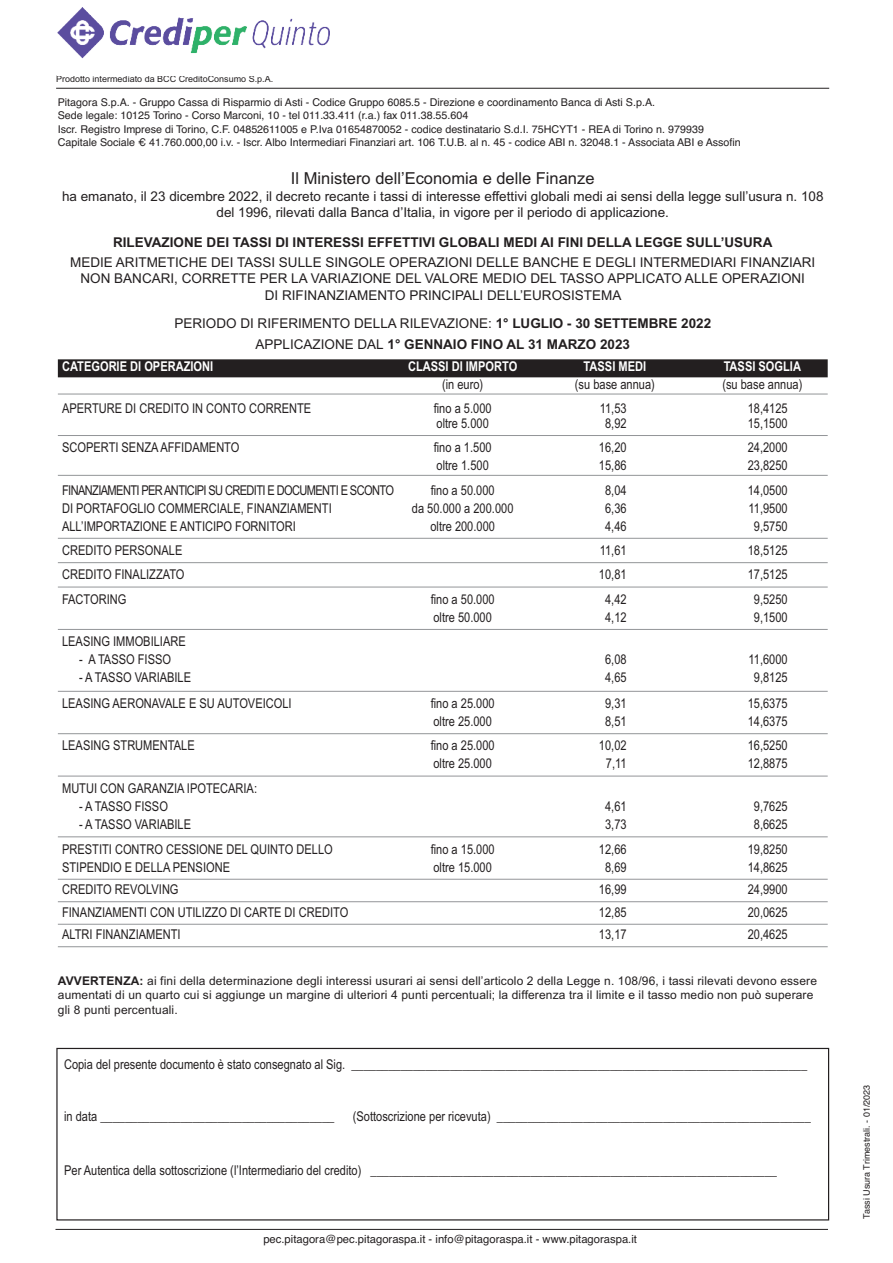
<style>
.page{position:relative;width:893px;height:1263px;background:#fff}
.page>*{position:absolute;margin:0;border:0;box-sizing:border-box;transform-origin:0 0}
.t1{font:16.5px "Arial";color:#231f20}
.t2{font:13.5px "Arial Narrow";color:#231f20}
.t3{font:13.5px/16.5px "Arial";color:#231f20;text-align:center}
.t4{font:700 13.5px "Arial";color:#231f20}
.t5{font:700 13.5px "Arial Narrow";color:#fff}
.t6{font:13.5px "Arial Narrow";letter-spacing:-.045em;color:#231f20}
.t7{font:12px/14.4px "Arial";letter-spacing:.01em;color:#231f20}
.t8{font:11.25px "Helvetica";color:#231f20}
.t9{font:10.8px/13.5px "Helvetica";color:#231f20}
.t10{font:9px "Arial";color:#231f20}
.t11{font:9px "Helvetica";color:#231f20}
.s1{font-weight:700}
</style>
<div class="page">
<div style="left:58px;top:359px;width:770px;height:18px;background:#231f20"></div>
<hr style="left:58px;top:394px;width:770px;height:1px;background:#939598">
<hr style="left:58px;top:435px;width:770px;height:1px;background:#939598">
<hr style="left:58px;top:475px;width:770px;height:1px;background:#939598">
<hr style="left:58px;top:538px;width:770px;height:1px;background:#939598">
<hr style="left:58px;top:562px;width:770px;height:1px;background:#939598">
<hr style="left:58px;top:587px;width:770px;height:1px;background:#939598">
<hr style="left:58px;top:629px;width:770px;height:1px;background:#939598">
<hr style="left:58px;top:691px;width:770px;height:1px;background:#939598">
<hr style="left:58px;top:733px;width:770px;height:1px;background:#939598">
<hr style="left:58px;top:776px;width:770px;height:1px;background:#939598">
<hr style="left:58px;top:836px;width:770px;height:1px;background:#939598">
<hr style="left:58px;top:879px;width:770px;height:1px;background:#939598">
<hr style="left:58px;top:901px;width:770px;height:1px;background:#939598">
<hr style="left:58px;top:924px;width:770px;height:1px;background:#939598">
<hr style="left:58px;top:946px;width:770px;height:1px;background:#939598">
<div style="left:56px;top:1048px;width:773px;height:172px;border:1px solid #231f20"></div>
<hr style="left:56px;top:88px;width:773px;height:1px;background:#231f20">
<hr style="left:56px;top:1229px;width:772px;height:1px;background:#231f20">
<img style="left:58px;top:7px;width:272px;height:52px">
<p class="t10" style="left:56px;top:74px;width:219px">Prodotto intermediato da BCC CreditoConsumo S.p.A.</p>
<p class="t9" style="left:58px;top:95px;width:685px">Pitagora S.p.A. - Gruppo Cassa di Risparmio di Asti - Codice Gruppo 6085.5 - Direzione e coordinamento Banca di Asti S.p.A.<br>Sede legale: 10125 Torino - Corso Marconi, 10 - tel 011.33.411 (r.a.) fax 011.38.55.604<br>Iscr. Registro Imprese di Torino, C.F. 04852611005 e P.Iva 01654870052 - codice destinatario S.d.I. 75HCYT1 - REA di Torino n. 979939<br>Capitale Sociale € 41.760.000,00 i.v. - Iscr. Albo Intermediari Finanziari art. 106 T.U.B. al n. 45 - codice ABI n. 32048.1 - Associata ABI e Assofin</p>
<p class="t1" style="left:291px;top:168px;width:305px">Il Ministero dell’Economia e delle Finanze</p>
<p class="t3" style="left:62px;top:188px;width:763px">ha emanato, il 23 dicembre 2022, il decreto recante i tassi di interesse effettivi globali medi ai sensi della legge sull’usura n. 108 del 1996, rilevati dalla Banca d’Italia, in vigore per il periodo di applicazione.</p>
<p class="t4" style="left:113px;top:235px;width:661px">RILEVAZIONE DEI TASSI DI INTERESSI EFFETTIVI GLOBALI MEDI AI FINI DELLA LEGGE SULL’USURA</p>
<p class="t3" style="left:70px;top:254px;width:747px">MEDIE ARITMETICHE DEI TASSI SULLE SINGOLE OPERAZIONI DELLE BANCHE E DEGLI INTERMEDIARI FINANZIARI<br>NON BANCARI, CORRETTE PER LA VARIAZIONE DEL VALORE MEDIO DEL TASSO APPLICATO ALLE OPERAZIONI<br>DI RIFINANZIAMENTO PRINCIPALI DELL’EUROSISTEMA</p>
<p class="t3" style="left:174px;top:313px;width:538px;line-height:21px">PERIODO DI RIFERIMENTO DELLA RILEVAZIONE: <span class="s1">1° LUGLIO - 30 SETTEMBRE 2022<br></span>APPLICAZIONE DAL <span class="s1">1° GENNAIO FINO AL 31 MARZO 2023</span></p>
<p class="t5" style="left:62px;top:359px;width:153px">CATEGORIE DI OPERAZIONI</p>
<p class="t5" style="left:408px;top:359px;width:111px">CLASSI DI IMPORTO</p>
<p class="t5" style="left:584px;top:359px;width:64px">TASSI MEDI</p>
<p class="t5" style="left:724px;top:359px;width:79px">TASSI SOGLIA</p>
<p class="t2" style="left:442px;top:377px;width:43px">(in euro)</p>
<p class="t2" style="left:575px;top:377px;width:82px">(su base annua)</p>
<p class="t2" style="left:722px;top:377px;width:82px">(su base annua)</p>
<p class="t2" style="left:62px;top:400px;width:251px">APERTURE DI CREDITO IN CONTO CORRENTE</p>
<p class="t2" style="left:434px;top:400px;width:59px">fino a 5.000</p>
<p class="t2" style="left:600px;top:400px;width:28px">11,53</p>
<p class="t2" style="left:748px;top:400px;width:42px">18,4125</p>
<p class="t2" style="left:437px;top:415px;width:54px">oltre 5.000</p>
<p class="t2" style="left:605px;top:415px;width:23px">8,92</p>
<p class="t2" style="left:748px;top:415px;width:42px">15,1500</p>
<p class="t2" style="left:62px;top:440px;width:179px">SCOPERTI SENZA AFFIDAMENTO</p>
<p class="t2" style="left:434px;top:440px;width:59px">fino a 1.500</p>
<p class="t2" style="left:599px;top:440px;width:29px">16,20</p>
<p class="t2" style="left:748px;top:440px;width:42px">24,2000</p>
<p class="t2" style="left:437px;top:458px;width:54px">oltre 1.500</p>
<p class="t2" style="left:599px;top:458px;width:29px">15,86</p>
<p class="t2" style="left:748px;top:458px;width:42px">23,8250</p>
<p class="t6" style="left:62px;top:482px;width:333px">FINANZIAMENTI PERANTICIPI SU CREDITI E DOCUMENTI E SCONTO</p>
<p class="t2" style="left:431px;top:482px;width:66px">fino a 50.000</p>
<p class="t2" style="left:605px;top:482px;width:23px">8,04</p>
<p class="t2" style="left:748px;top:482px;width:42px">14,0500</p>
<p class="t2" style="left:62px;top:500px;width:271px">DI PORTAFOGLIO COMMERCIALE, FINANZIAMENTI</p>
<p class="t2" style="left:412px;top:500px;width:103px">da 50.000 a 200.000</p>
<p class="t2" style="left:605px;top:500px;width:23px">6,36</p>
<p class="t2" style="left:748px;top:500px;width:41px">11,9500</p>
<p class="t2" style="left:62px;top:518px;width:235px">ALL’IMPORTAZIONE E ANTICIPO FORNITORI</p>
<p class="t2" style="left:430px;top:518px;width:66px">oltre 200.000</p>
<p class="t2" style="left:605px;top:518px;width:23px">4,46</p>
<p class="t2" style="left:754px;top:518px;width:35px">9,5750</p>
<p class="t2" style="left:62px;top:542px;width:122px">CREDITO PERSONALE</p>
<p class="t2" style="left:600px;top:542px;width:28px">11,61</p>
<p class="t2" style="left:748px;top:542px;width:42px">18,5125</p>
<p class="t2" style="left:62px;top:567px;width:124px">CREDITO FINALIZZATO</p>
<p class="t2" style="left:599px;top:567px;width:29px">10,81</p>
<p class="t2" style="left:748px;top:567px;width:42px">17,5125</p>
<p class="t2" style="left:62px;top:591px;width:66px">FACTORING</p>
<p class="t2" style="left:431px;top:591px;width:66px">fino a 50.000</p>
<p class="t2" style="left:605px;top:591px;width:23px">4,42</p>
<p class="t2" style="left:754px;top:591px;width:35px">9,5250</p>
<p class="t2" style="left:433px;top:609px;width:60px">oltre 50.000</p>
<p class="t2" style="left:605px;top:609px;width:23px">4,12</p>
<p class="t2" style="left:754px;top:609px;width:35px">9,1500</p>
<p class="t2" style="left:62px;top:634px;width:125px">LEASING IMMOBILIARE</p>
<p class="t2" style="left:79px;top:652px;width:93px">- A TASSO FISSO</p>
<p class="t2" style="left:605px;top:652px;width:23px">6,08</p>
<p class="t2" style="left:748px;top:652px;width:41px">11,6000</p>
<p class="t2" style="left:79px;top:670px;width:114px">- A TASSO VARIABILE</p>
<p class="t2" style="left:605px;top:670px;width:23px">4,65</p>
<p class="t2" style="left:754px;top:670px;width:35px">9,8125</p>
<p class="t2" style="left:62px;top:695px;width:231px">LEASING AERONAVALE E SU AUTOVEICOLI</p>
<p class="t2" style="left:431px;top:695px;width:66px">fino a 25.000</p>
<p class="t2" style="left:605px;top:695px;width:23px">9,31</p>
<p class="t2" style="left:748px;top:695px;width:42px">15,6375</p>
<p class="t2" style="left:433px;top:713px;width:60px">oltre 25.000</p>
<p class="t2" style="left:605px;top:713px;width:23px">8,51</p>
<p class="t2" style="left:748px;top:713px;width:42px">14,6375</p>
<p class="t2" style="left:62px;top:738px;width:134px">LEASING STRUMENTALE</p>
<p class="t2" style="left:431px;top:738px;width:66px">fino a 25.000</p>
<p class="t2" style="left:599px;top:738px;width:29px">10,02</p>
<p class="t2" style="left:748px;top:738px;width:42px">16,5250</p>
<p class="t2" style="left:433px;top:756px;width:60px">oltre 25.000</p>
<p class="t2" style="left:606px;top:756px;width:22px">7,11</p>
<p class="t2" style="left:748px;top:756px;width:42px">12,8875</p>
<p class="t2" style="left:62px;top:780px;width:196px">MUTUI CON GARANZIA IPOTECARIA:</p>
<p class="t2" style="left:79px;top:798px;width:90px">- A TASSO FISSO</p>
<p class="t2" style="left:605px;top:798px;width:23px">4,61</p>
<p class="t2" style="left:754px;top:798px;width:35px">9,7625</p>
<p class="t2" style="left:79px;top:817px;width:114px">- A TASSO VARIABILE</p>
<p class="t2" style="left:605px;top:817px;width:23px">3,73</p>
<p class="t2" style="left:754px;top:817px;width:35px">8,6625</p>
<p class="t2" style="left:62px;top:841px;width:272px">PRESTITI CONTRO CESSIONE DEL QUINTO DELLO</p>
<p class="t2" style="left:431px;top:841px;width:66px">fino a 15.000</p>
<p class="t2" style="left:599px;top:841px;width:29px">12,66</p>
<p class="t2" style="left:748px;top:841px;width:42px">19,8250</p>
<p class="t2" style="left:62px;top:859px;width:169px">STIPENDIO E DELLA PENSIONE</p>
<p class="t2" style="left:433px;top:859px;width:60px">oltre 15.000</p>
<p class="t2" style="left:605px;top:859px;width:23px">8,69</p>
<p class="t2" style="left:748px;top:859px;width:42px">14,8625</p>
<p class="t2" style="left:62px;top:881px;width:118px">CREDITO REVOLVING</p>
<p class="t2" style="left:599px;top:881px;width:29px">16,99</p>
<p class="t2" style="left:748px;top:881px;width:42px">24,9900</p>
<p class="t2" style="left:62px;top:904px;width:288px">FINANZIAMENTI CON UTILIZZO DI CARTE DI CREDITO</p>
<p class="t2" style="left:599px;top:904px;width:29px">12,85</p>
<p class="t2" style="left:748px;top:904px;width:42px">20,0625</p>
<p class="t2" style="left:62px;top:926px;width:120px">ALTRI FINANZIAMENTI</p>
<p class="t2" style="left:599px;top:926px;width:29px">13,17</p>
<p class="t2" style="left:748px;top:926px;width:42px">20,4625</p>
<p class="t7" style="left:58px;top:973px;width:761px"><span class="s1">AVVERTENZA:</span> ai fini della determinazione degli interessi usurari ai sensi dell’articolo 2 della Legge n. 108/96, i tassi rilevati devono essere aumentati di un quarto cui si aggiunge un margine di ulteriori 4 punti percentuali; la differenza tra il limite e il tasso medio non può superare gli 8 punti percentuali.</p>
<p class="t2" style="left:64px;top:1057px;width:745px">Copia del presente documento è stato consegnato al Sig. __________________________________________________________________________</p>
<p class="t2" style="left:64px;top:1108px;width:272px">in data ______________________________________</p>
<p class="t2" style="left:353px;top:1108px;width:460px">(Sottoscrizione per ricevuta) ___________________________________________________</p>
<p class="t2" style="left:64px;top:1162px;width:714px">Per Autentica della sottoscrizione (l’Intermediario del credito) __________________________________________________________________</p>
<p class="t8" style="left:263px;top:1233px;width:375px">pec.pitagora@pec.pitagoraspa.it - info@pitagoraspa.it - www.pitagoraspa.it</p>
<p class="t11" style="left:861px;top:1219px;width:136px;rotate:-90deg">Tassi Usura Trimestrali. - 01/2023</p>
</div>
